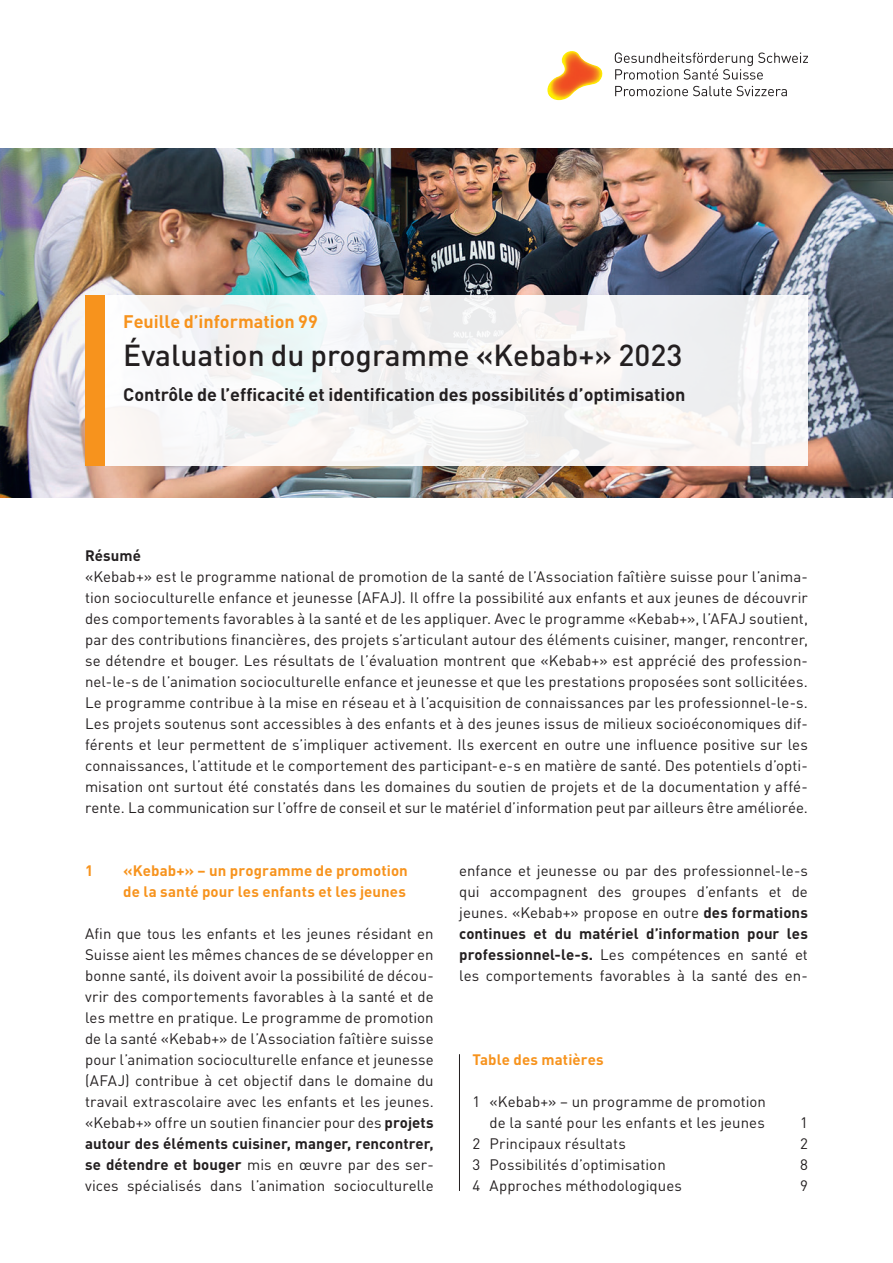
<style>
.page{position:relative;width:893px;height:1263px;background:#fff}
.page>*{position:absolute;margin:0;border:0;box-sizing:border-box;transform-origin:0 0}
.t1{font:500 30px "DIN Pro";color:#231f20}
.t2{font:700 18px "DIN Pro";color:#231f20}
.t3{font:700 18px "DIN Pro";color:#f7931d}
.t4{font:15px/21px "DIN Pro";letter-spacing:.005em;color:#231f20;text-align:justify}
.t5{font:700 15px/21px "DIN Pro";letter-spacing:.01em;color:#f7931d}
.t6{font:700 15px "DIN Pro";letter-spacing:.01em;color:#231f20}
.s1{font-weight:700}
</style>
<div class="page">
<img style="left:0;top:149px;width:893px;height:349px">
<div style="left:85px;top:296px;width:723px;height:170px;background:#f6f5f4"></div>
<div style="left:85px;top:296px;width:19px;height:170px;background:#f7931d"></div>
<img style="left:547px;top:51px;width:56px;height:49px">
<svg style="left:615px;top:53px;width:193px;height:27px"></svg>
<svg style="left:615px;top:86px;width:172px;height:10px"></svg>
<hr style="left:459px;top:1054px;width:1px;height:137px;background:#231f20">
<p class="t3" style="left:123px;top:310px;width:196px">Feuille d’information 99</p>
<h1 class="t1" style="left:123px;top:334px;width:560px">Évaluation du programme «Kebab+» 2023</h1>
<p class="t2" style="left:123px;top:382px;width:564px">Contrôle de l’efficacité et identification des possibilités d’optimisation</p>
<p class="t6" style="left:85px;top:545px;width:58px">Résumé</p>
<p class="t4" style="left:85px;top:565px;width:724px">«Kebab+» est le programme national de promotion de la santé de l’Association faîtière suisse pour l’anima&shy;tion socioculturelle enfance et jeunesse (AFAJ). Il offre la possibilité aux enfants et aux jeunes de découvrir des comportements favorables à la santé et de les appliquer. Avec le programme «Kebab+», l’AFAJ soutient, par des contributions financières, des projets s’articulant autour des éléments cuisiner, manger, rencontrer, se détendre et bouger. Les résultats de l’évaluation montrent que «Kebab+» est apprécié des profession&shy;nel-le-s de l’animation socioculturelle enfance et jeunesse et que les prestations proposées sont sollicitées.<br>Le programme contribue à la mise en réseau et à l’acquisition de connaissances par les professionnel-le-s.<br>Les projets soutenus sont accessibles à des enfants et à des jeunes issus de milieux socioéconomiques dif&shy;férents et leur permettent de s’impliquer activement. Ils exercent en outre une influence positive sur les connaissances, l’attitude et le comportement des participant-e-s en matière de santé. Des potentiels d’opti&shy;misation ont surtout été constatés dans les domaines du soutien de projets et de la documentation y affé&shy;rente. La communication sur l’offre de conseil et sur le matériel d’information peut par ailleurs être améliorée.</p>
<p class="t5" style="left:85px;top:859px;width:10px">1</p>
<p class="t5" style="left:123px;top:859px;width:286px">«Kebab+» – un programme de promotion de la santé pour les enfants et les jeunes</p>
<p class="t4" style="left:85px;top:922px;width:350px">Afin que tous les enfants et les jeunes résidant en Suisse aient les mêmes chances de se développer en bonne santé, ils doivent avoir la possibilité de décou&shy;vrir des comportements favorables à la santé et de les mettre en pratique. Le programme de promotion de la santé «Kebab+» de l’Association faîtière suisse pour l’animation socioculturelle enfance et jeunesse (AFAJ) contribue à cet objectif dans le domaine du travail extrascolaire avec les enfants et les jeunes. «Kebab+» offre un soutien financier pour des <span class="s1">projets autour des éléments cuisiner, manger, rencontrer, se détendre et bouger</span> mis en œuvre par des ser&shy;vices spécialisés dans l’animation socioculturelle</p>
<p class="t4" style="left:459px;top:859px;width:350px">enfance et jeunesse ou par des professionnel-le-s qui accompagnent des groupes d’enfants et de jeunes. «Kebab+» propose en outre <span class="s1">des formations continues et du matériel d’information pour les professionnel-le-s.</span> Les compétences en santé et les comportements favorables à la santé des en-</p>
<p class="t5" style="left:472px;top:1048px;width:133px">Table des matières</p>
<p class="t4" style="left:472px;top:1090px;width:295px;text-align:right">1 «Kebab+» – un programme de promotion de la santé pour les enfants et les jeunes</p>
<p class="t4" style="left:800px;top:1111px;width:9px">1</p>
<p class="t4" style="left:472px;top:1132px;width:155px">2 Principaux résultats</p>
<p class="t4" style="left:800px;top:1132px;width:9px">2</p>
<p class="t4" style="left:472px;top:1153px;width:195px">3 Possibilités d’optimisation</p>
<p class="t4" style="left:800px;top:1153px;width:9px">8</p>
<p class="t4" style="left:472px;top:1174px;width:211px">4 Approches méthodologiques</p>
<p class="t4" style="left:800px;top:1174px;width:9px">9</p>
</div>
